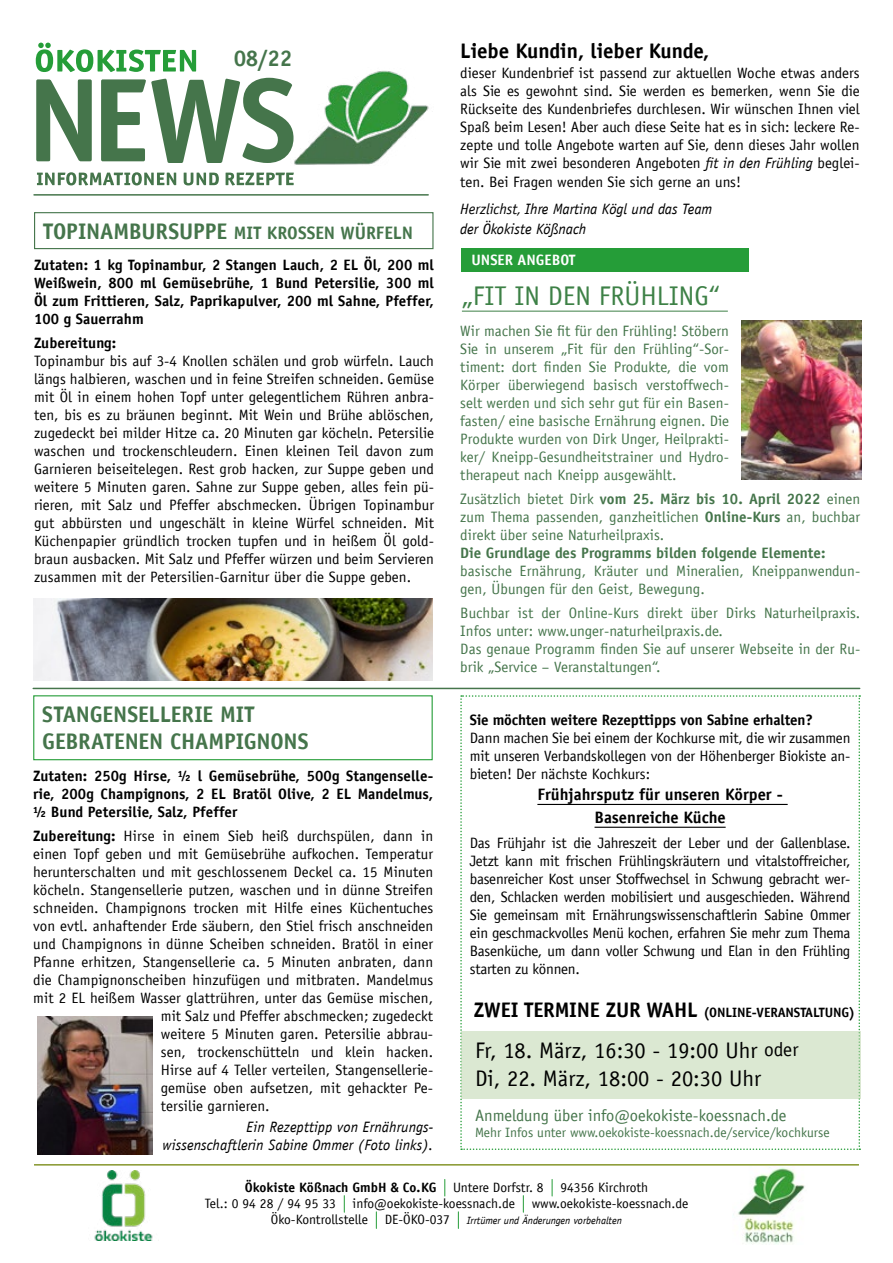
<style>
.page{position:relative;width:893px;height:1263px;background:#fff}
.page>*{position:absolute;margin:0;border:0;box-sizing:border-box;transform-origin:0 0}
.t1{font:27px "Officina Sans LT";color:#3d8146}
.t2{font:22.5px/28.5px "Officina Sans LT";color:#000}
.t3{font:700 22.5px/27px "Officina Sans LT";letter-spacing:-.01em;color:#45754b}
.t4{font:700 21px "Officina Sans LT";color:#000}
.t5{font:700 18px "Officina Sans LT";letter-spacing:-.005em;color:#45754b}
.t6{font:700 16.5px/22.8px "Officina Sans LT";color:#000;text-align:center}
.t7{font:16.5px "Officina Sans LT";color:#45754b}
.t8{font:15px/18px "Officina Sans LT";letter-spacing:.005em;color:#000;text-align:justify}
.t9{font:15px/18px "Officina Sans LT";letter-spacing:.005em;color:#45754b;text-align:justify}
.t10{font:700 15px/18px "Officina Sans LT";letter-spacing:.005em;color:#000;text-align:justify}
.t11{font:italic 15px/18px "Officina Sans LT";letter-spacing:.005em;color:#000;text-align:right}
.t12{font:700 15px "Officina Sans LT";letter-spacing:.005em;color:#45754b}
.t13{font:700 15px "Officina Sans LT";color:#fff}
.t14{font:13.5px/16.2px "Officina Sans LT";color:#000;text-align:center}
.t15{font:13.5px "Officina Sans LT";color:#45754b}
.t16{font:700 13.5px "Officina Sans LT";letter-spacing:-.01em;color:#000}
.t17{font:italic 10.5px "Officina Sans LT";color:#000}
.s1{font-size:22.5px}
.s2{font-weight:700}
.s3{font-style:italic}
.s4{font-family:"Officina San ITC";font-style:italic}
.s5{font-size:21px}
.s6{font-size:19.5px}
.s7{font-style:normal;font-size:13.5px}
</style>
<div class="page">
<svg style="left:36px;top:43px;width:160px;height:29px"></svg>
<svg style="left:36px;top:78px;width:254px;height:85px"></svg>
<img style="left:290px;top:71px;width:139px;height:94px">
<svg style="left:37px;top:172px;width:257px;height:13px"></svg>
<hr style="left:34px;top:194px;width:394px;height:2px;background:#45754b">
<div style="left:34px;top:212px;width:399px;height:37px;border:1px solid #45754b"></div>
<img style="left:738px;top:1167px;width:67px;height:77px">
<hr style="left:34px;top:1164px;width:825px;height:1px;background:#85962c">
<svg style="left:444px;top:1179px;width:1px;height:17px"></svg>
<svg style="left:552px;top:1179px;width:1px;height:17px"></svg>
<svg style="left:344px;top:1195px;width:1px;height:17px"></svg>
<svg style="left:523px;top:1195px;width:1px;height:17px"></svg>
<svg style="left:376px;top:1212px;width:1px;height:16px"></svg>
<svg style="left:458px;top:1212px;width:1px;height:16px"></svg>
<img style="left:94px;top:1170px;width:59px;height:70px">
<div style="left:33px;top:695px;width:400px;height:65px;border:1px solid #259d38"></div>
<img style="left:37px;top:1017px;width:115px;height:137px">
<svg style="left:460px;top:695px;width:400px;height:455px"></svg>
<hr style="left:537px;top:804px;width:251px;height:1px;background:#000">
<hr style="left:594px;top:827px;width:132px;height:1px;background:#000">
<div style="left:461px;top:1031px;width:400px;height:68px;background:#dbe8d2"></div>
<div style="left:461px;top:248px;width:288px;height:24px;background:#259d38"></div>
<hr style="left:462px;top:311px;width:266px;height:1px;background:#3d8146">
<img style="left:742px;top:320px;width:120px;height:159px">
<img style="left:33px;top:598px;width:399px;height:82px">
<hr style="left:33px;top:688px;width:827px;height:1px;background:#45754b">
<h2 class="t3" style="left:234px;top:44px;width:60px">08/22</h2>
<p class="t5" style="left:43px;top:221px;width:372px"><span class="s1">TOPINAMBURSUPPE</span> MIT KROSSEN WÜRFELN</p>
<p class="t10" style="left:34px;top:256px;width:402px">Zutaten: 1 kg Topinambur, 2 Stangen Lauch, 2 EL Öl, 200 ml Weißwein, 800 ml Gemüsebrühe, 1 Bund Petersilie, 300 ml Öl zum Frittieren, Salz, Paprikapulver, 200 ml Sahne, Pfeffer, 100 g Sauerrahm</p>
<p class="t10" style="left:34px;top:334px;width:84px">Zubereitung:</p>
<p class="t8" style="left:34px;top:352px;width:402px">Topinambur bis auf 3-4 Knollen schälen und grob würfeln. Lauch längs halbieren, waschen und in feine Streifen schneiden. Gemüse mit Öl in einem hohen Topf unter gelegentlichem Rühren anbra&shy;ten, bis es zu bräunen beginnt. Mit Wein und Brühe ablöschen, zugedeckt bei milder Hitze ca. 20 Minuten gar köcheln. Petersilie waschen und trockenschleudern. Einen kleinen Teil davon zum Garnieren beiseitelegen. Rest grob hacken, zur Suppe geben und weitere 5 Minuten garen. Sahne zur Suppe geben, alles fein pü&shy;rieren, mit Salz und Pfeffer abschmecken. Übrigen Topinambur gut abbürsten und ungeschält in kleine Würfel schneiden. Mit Küchenpapier gründlich trocken tupfen und in heißem Öl gold&shy;braun ausbacken. Mit Salz und Pfeffer würzen und beim Servieren zusammen mit der Petersilien-Garnitur über die Suppe geben.</p>
<h2 class="t3" style="left:42px;top:701px;width:268px">STANGENSELLERIE MIT<br>GEBRATENEN CHAMPIGNONS</h2>
<p class="t10" style="left:33px;top:767px;width:402px">Zutaten: 250g Hirse, ½ l Gemüsebrühe, 500g Stangenselle&shy;rie, 200g Champignons, 2 EL Bratöl Olive, 2 EL Mandelmus, ½ Bund Petersilie, Salz, Pfeffer</p>
<p class="t8" style="left:33px;top:827px;width:402px"><span class="s2">Zubereitung:</span> Hirse in einem Sieb heiß durchspülen, dann in</p>
<p class="t8" style="left:33px;top:845px;width:402px">einen Topf geben und mit Gemüsebrühe aufkochen. Temperatur</p>
<p class="t8" style="left:33px;top:863px;width:401px">herunterschalten und mit geschlossenem Deckel ca. 15 Minuten</p>
<p class="t8" style="left:33px;top:881px;width:402px">köcheln. Stangensellerie putzen, waschen und in dünne Streifen</p>
<p class="t8" style="left:33px;top:899px;width:401px">schneiden. Champignons trocken mit Hilfe eines Küchentuches</p>
<p class="t8" style="left:33px;top:917px;width:402px">von evtl. anhaftender Erde säubern, den Stiel frisch anschneiden</p>
<p class="t8" style="left:33px;top:935px;width:401px">und Champignons in dünne Scheiben schneiden. Bratöl in einer</p>
<p class="t8" style="left:33px;top:953px;width:401px">Pfanne erhitzen, Stangensellerie ca. 5 Minuten anbraten, dann</p>
<p class="t8" style="left:33px;top:971px;width:401px">die Champignonscheiben hinzufügen und mitbraten. Mandelmus</p>
<p class="t8" style="left:33px;top:989px;width:402px">mit 2 EL heißem Wasser glattrühren, unter das Gemüse mischen,</p>
<p class="t8" style="left:161px;top:1007px;width:274px">mit Salz und Pfeffer abschmecken; zugedeckt</p>
<p class="t8" style="left:161px;top:1025px;width:274px">weitere 5 Minuten garen. Petersilie abbrau-</p>
<p class="t8" style="left:161px;top:1043px;width:274px">sen, trockenschütteln und klein hacken.</p>
<p class="t8" style="left:161px;top:1061px;width:274px">Hirse auf 4 Teller verteilen, Stangensellerie-</p>
<p class="t8" style="left:161px;top:1079px;width:274px">gemüse oben aufsetzen, mit gehackter Pe-</p>
<p class="t8" style="left:161px;top:1097px;width:110px">tersilie garnieren.</p>
<p class="t11" style="left:163px;top:1118px;width:272px">Ein Rezepttipp von Ernährungs&shy;wissenschaftlerin Sabine Ommer (Foto links).</p>
<h3 class="t4" style="left:460px;top:38px;width:250px">Liebe Kundin, lieber Kunde,</h3>
<p class="t8" style="left:460px;top:64px;width:401px">dieser Kundenbrief ist passend zur aktuellen Woche etwas anders als Sie es gewohnt sind. Sie werden es bemerken, wenn Sie die Rückseite des Kundenbriefes durchlesen. Wir wünschen Ihnen viel Spaß beim Lesen! Aber auch diese Seite hat es in sich: leckere Re&shy;zepte und tolle Angebote warten auf Sie, denn dieses Jahr wollen wir Sie mit zwei besonderen Angeboten <span class="s3">fit in den Frühling</span> beglei-</p>
<p class="t8" style="left:460px;top:169px;width:282px;line-height:27px">ten. Bei Fragen wenden Sie sich gerne an uns!<br><span class="s4">Herzlichst,</span> <span class="s3">Ihre Martina Kögl und das Team</span></p>
<p class="t11" style="left:460px;top:220px;width:128px">der Ökokiste Kößnach</p>
<p class="t13" style="left:471px;top:251px;width:105px">UNSER ANGEBOT</p>
<h1 class="t1" style="left:462px;top:280px;width:259px">„FIT IN DEN FRÜHLING“</h1>
<p class="t9" style="left:460px;top:322px;width:270px">Wir machen Sie fit für den Frühling! Stöbern Sie in unserem „Fit für den Frühling“-Sor&shy;timent: dort finden Sie Produkte, die vom Körper überwiegend basisch verstoffwech&shy;selt werden und sich sehr gut für ein Basen&shy;fasten/ eine basische Ernährung eignen. Die Produkte wurden von Dirk Unger, Heilprakti&shy;ker/ Kneipp-Gesundheitstrainer und Hydro&shy;therapeut nach Kneipp ausgewählt.</p>
<p class="t9" style="left:460px;top:490px;width:402px">Zusätzlich bietet Dirk <span class="s2">vom 25. März bis 10. April 2022</span> einen zum Thema passenden, ganzheitlichen <span class="s2">Online-Kurs</span> an, buchbar direkt über seine Naturheilpraxis.</p>
<p class="t12" style="left:460px;top:544px;width:367px">Die Grundlage des Programms bilden folgende Elemente:</p>
<p class="t9" style="left:460px;top:562px;width:401px">basische Ernährung, Kräuter und Mineralien, Kneippanwendun&shy;gen, Übungen für den Geist, Bewegung.</p>
<p class="t9" style="left:460px;top:604px;width:402px;text-align:left">Buchbar ist der Online-Kurs direkt über Dirks Naturheilpraxis.<br>Infos unter: www.unger-naturheilpraxis.de.<br>Das genaue Programm finden Sie auf unserer Webseite in der Ru&shy;brik „Service – Veranstaltungen“.</p>
<p class="t10" style="left:470px;top:710px;width:345px">Sie möchten weitere Rezepttipps von Sabine erhalten?</p>
<p class="t8" style="left:470px;top:728px;width:382px">Dann machen Sie bei einem der Kochkurse mit, die wir zusammen mit unseren Verbandskollegen von der Höhenberger Biokiste an&shy;bieten! Der nächste Kochkurs:</p>
<p class="t6" style="left:537px;top:783px;width:247px">Frühjahrsputz für unseren Körper -<br>Basenreiche Küche</p>
<p class="t8" style="left:470px;top:834px;width:382px">Das Frühjahr ist die Jahreszeit der Leber und der Gallenblase.<br>Jetzt kann mit frischen Frühlingskräutern und vitalstoffreicher, basenreicher Kost unser Stoffwechsel in Schwung gebracht wer&shy;den, Schlacken werden mobilisiert und ausgeschieden. Während Sie gemeinsam mit Ernährungswissenschaftlerin Sabine Ommer ein geschmackvolles Menü kochen, erfahren Sie mehr zum Thema Basenküche, um dann voller Schwung und Elan in den Frühling starten zu können.</p>
<p class="t16" style="left:474px;top:1004px;width:383px"><span class="s5">ZWEI TERMINE ZUR WAHL</span> (ONLINE-VERANSTALTUNG)</p>
<h2 class="t2" style="left:475px;top:1036px;width:325px">Fr, 18. März, 16:30 - 19:00 Uhr <span class="s6">oder<br></span>Di, 22. März, 18:00 - 20:30 Uhr</h2>
<p class="t7" style="left:475px;top:1106px;width:313px">Anmeldung über info@oekokiste-koessnach.de</p>
<p class="t15" style="left:475px;top:1124px;width:356px">Mehr Infos unter www.oekokiste-koessnach.de/service/kochkurse</p>
<p class="t14" style="left:205px;top:1179px;width:485px"><span class="s2">Ökokiste Kößnach GmbH &amp; Co.KG</span> Untere Dorfstr. 8 94356 Kirchroth<br>Tel.: 0 94 28 / 94 95 33 info@oekokiste-koessnach.de www.oekokiste-koessnach.de</p>
<p class="t17" style="left:271px;top:1215px;width:353px"><span class="s7">Öko-Kontrollstelle DE-ÖKO-037</span> Irrtümer und Änderungen vorbehalten</p>
</div>
